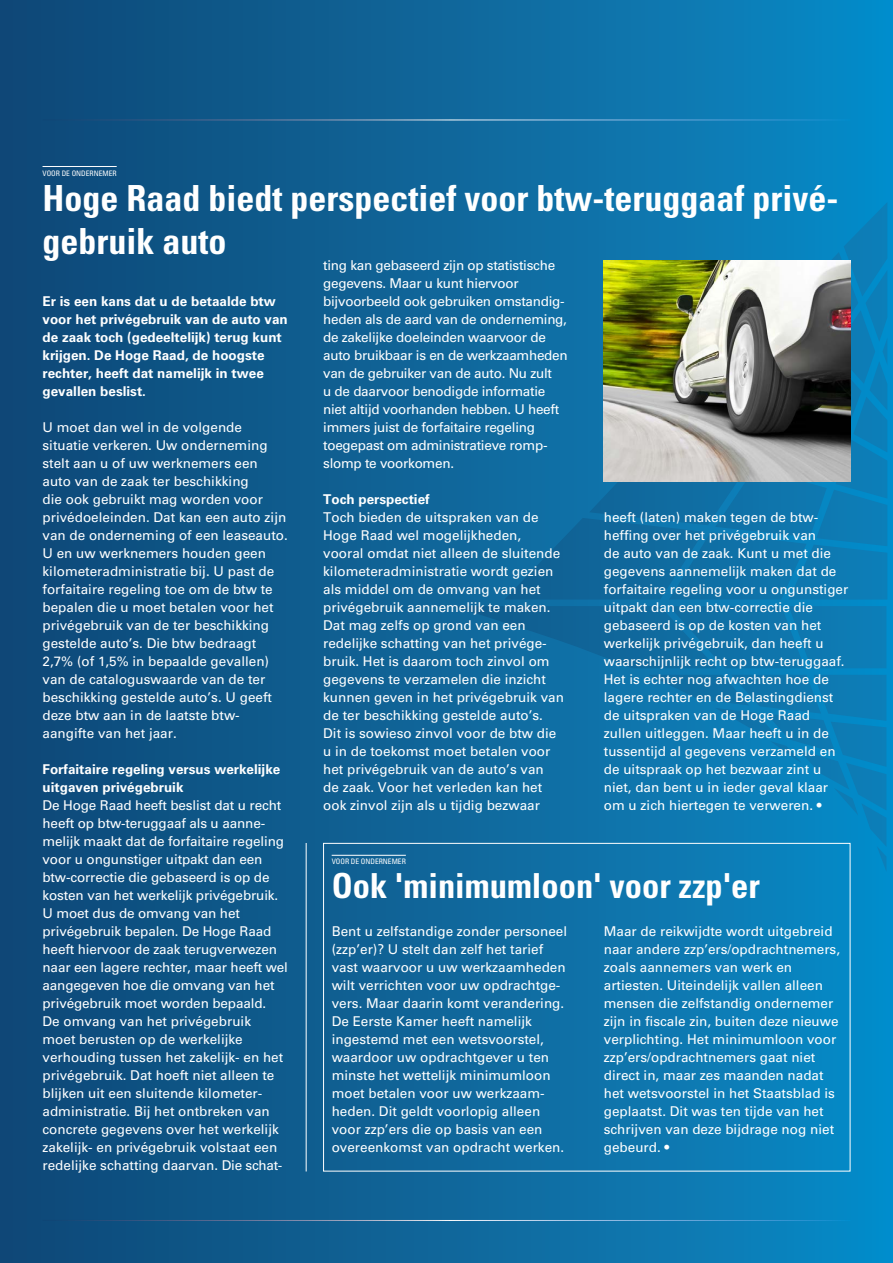
<style>
.page{position:relative;width:893px;height:1263px;background:#fff}
.page>*{position:absolute;margin:0;border:0;box-sizing:border-box;transform-origin:0 0}
.t1{font:700 condensed 36px/43.2px "Univers LT Std";color:#fff}
.t2{font:700 condensed 34.5px "Univers LT Std";color:#fff}
.t3{font:13.5px/18px "Univers LT Std";color:#fff}
.t4{font:13.5px/18px "Univers LT Std";letter-spacing:-.02em;color:#fff}
.t5{font:700 13.5px/18px "Univers LT Std";color:#fff}
.t6{font:condensed 7.5px "Univers LT Std";color:#fff}
</style>
<div class="page">
<div style="left:0;top:0;width:893px;height:1263px;background:linear-gradient(to right,#104573,#0b8bc7)"></div>
<svg style="left:452px;top:202px;width:435px;height:670px;background:#0e74aa"></svg>
<hr style="left:43px;top:1220px;width:807px;height:1px;background:#fff">
<hr style="left:43px;top:120px;width:807px;height:1px;background:#fff">
<hr style="left:332px;top:855px;width:74px;height:1px;background:#fff">
<hr style="left:43px;top:166px;width:74px;height:1px;background:#fff">
<img style="left:604px;top:260px;width:246px;height:221px">
<hr style="left:306px;top:843px;width:1px;height:328px;background:#fff">
<p class="t6" style="left:43px;top:168px;width:76px">VOOR DE ONDERNEMER</p>
<h1 class="t1" style="left:43px;top:177px;width:797px">Hoge Raad biedt perspectief voor btw-teruggaaf privé&shy;gebruik auto</h1>
<p class="t4" style="left:323px;top:256px;width:246px">ting kan gebaseerd zijn op statistische gegevens. Maar u kunt hiervoor bijvoorbeeld ook gebruiken omstandig&shy;heden als de aard van de onderneming, de zakelijke doeleinden waarvoor de auto bruikbaar is en de werkzaamheden van de gebruiker van de auto. Nu zult<br>u de daarvoor benodigde informatie niet altijd voorhanden hebben. U heeft immers juist de forfaitaire regeling toegepast om administratieve romp&shy;slomp te voorkomen.</p>
<p class="t5" style="left:323px;top:490px;width:108px">Toch perspectief</p>
<p class="t3" style="left:323px;top:508px;width:242px">Toch bieden de uitspraken van de Hoge Raad wel mogelijkheden, vooral omdat niet alleen de sluitende kilometeradministratie wordt gezien als middel om de omvang van het privégebruik aannemelijk te maken.<br>Dat mag zelfs op grond van een redelijke schatting van het privége&shy;bruik. Het is daarom toch zinvol om gegevens te verzamelen die inzicht kunnen geven in het privégebruik van de ter beschikking gestelde auto’s.<br>Dit is sowieso zinvol voor de btw die u in de toekomst moet betalen voor het privégebruik van de auto’s van<br>de zaak. Voor het verleden kan het ook zinvol zijn als u tijdig bezwaar</p>
<p class="t3" style="left:604px;top:508px;width:246px">heeft (laten) maken tegen de btw&shy;heffing over het privégebruik van<br>de auto van de zaak. Kunt u met die gegevens aannemelijk maken dat de forfaitaire regeling voor u ongunstiger uitpakt dan een btw-correctie die gebaseerd is op de kosten van het werkelijk privégebruik, dan heeft u waarschijnlijk recht op btw-teruggaaf.<br>Het is echter nog afwachten hoe de lagere rechter en de Belastingdienst de uitspraken van de Hoge Raad zullen uitleggen. Maar heeft u in de tussentijd al gegevens verzameld en de uitspraak op het bezwaar zint u niet, dan bent u in ieder geval klaar om u zich hiertegen te verweren. •</p>
<p class="t5" style="left:43px;top:292px;width:247px">Er is een kans dat u de betaalde btw voor het privégebruik van de auto van de zaak toch (gedeeltelijk) terug kunt krijgen. De Hoge Raad, de hoogste rechter, heeft dat namelijk in twee gevallen beslist.</p>
<p class="t3" style="left:43px;top:418px;width:247px">U moet dan wel in de volgende situatie verkeren. Uw onderneming stelt aan u of uw werknemers een auto van de zaak ter beschikking<br>die ook gebruikt mag worden voor privédoeleinden. Dat kan een auto zijn van de onderneming of een leaseauto.<br>U en uw werknemers houden geen kilometeradministratie bij. U past de forfaitaire regeling toe om de btw te bepalen die u moet betalen voor het privégebruik van de ter beschikking gestelde auto’s. Die btw bedraagt 2,7% (of 1,5% in bepaalde gevallen) van de cataloguswaarde van de ter beschikking gestelde auto’s. U geeft deze btw aan in de laatste btw&shy;aangifte van het jaar.</p>
<p class="t5" style="left:43px;top:760px;width:239px">Forfaitaire regeling versus werkelijke uitgaven privégebruik</p>
<p class="t3" style="left:43px;top:796px;width:247px">De Hoge Raad heeft beslist dat u recht heeft op btw-teruggaaf als u aanne&shy;melijk maakt dat de forfaitaire regeling voor u ongunstiger uitpakt dan een btw-correctie die gebaseerd is op de kosten van het werkelijk privégebruik.<br>U moet dus de omvang van het privégebruik bepalen. De Hoge Raad heeft hiervoor de zaak terugverwezen naar een lagere rechter, maar heeft wel aangegeven hoe die omvang van het privégebruik moet worden bepaald.<br>De omvang van het privégebruik<br>moet berusten op de werkelijke verhouding tussen het zakelijk- en het privégebruik. Dat hoeft niet alleen te blijken uit een sluitende kilometer&shy;administratie. Bij het ontbreken van concrete gegevens over het werkelijk zakelijk- en privégebruik volstaat een redelijke schatting daarvan. Die schat-</p>
<p class="t6" style="left:332px;top:857px;width:76px">VOOR DE ONDERNEMER</p>
<h2 class="t2" style="left:332px;top:865px;width:430px">Ook 'minimumloon' voor zzp'er</h2>
<p class="t3" style="left:332px;top:922px;width:237px">Bent u zelfstandige zonder personeel (zzp’er)? U stelt dan zelf het tarief vast waarvoor u uw werkzaamheden wilt verrichten voor uw opdrachtge&shy;vers. Maar daarin komt verandering.<br>De Eerste Kamer heeft namelijk ingestemd met een wetsvoorstel, waardoor uw opdrachtgever u ten minste het wettelijk minimumloon moet betalen voor uw werkzaam&shy;heden. Dit geldt voorlopig alleen voor zzp’ers die op basis van een overeenkomst van opdracht werken.</p>
<p class="t3" style="left:604px;top:922px;width:238px">Maar de reikwijdte wordt uitgebreid naar andere zzp’ers/opdrachtnemers, zoals aannemers van werk en artiesten. Uiteindelijk vallen alleen mensen die zelfstandig ondernemer zijn in fiscale zin, buiten deze nieuwe verplichting. Het minimumloon voor zzp’ers/opdrachtnemers gaat niet direct in, maar zes maanden nadat het wetsvoorstel in het Staatsblad is geplaatst. Dit was ten tijde van het schrijven van deze bijdrage nog niet gebeurd. •</p>
</div>
